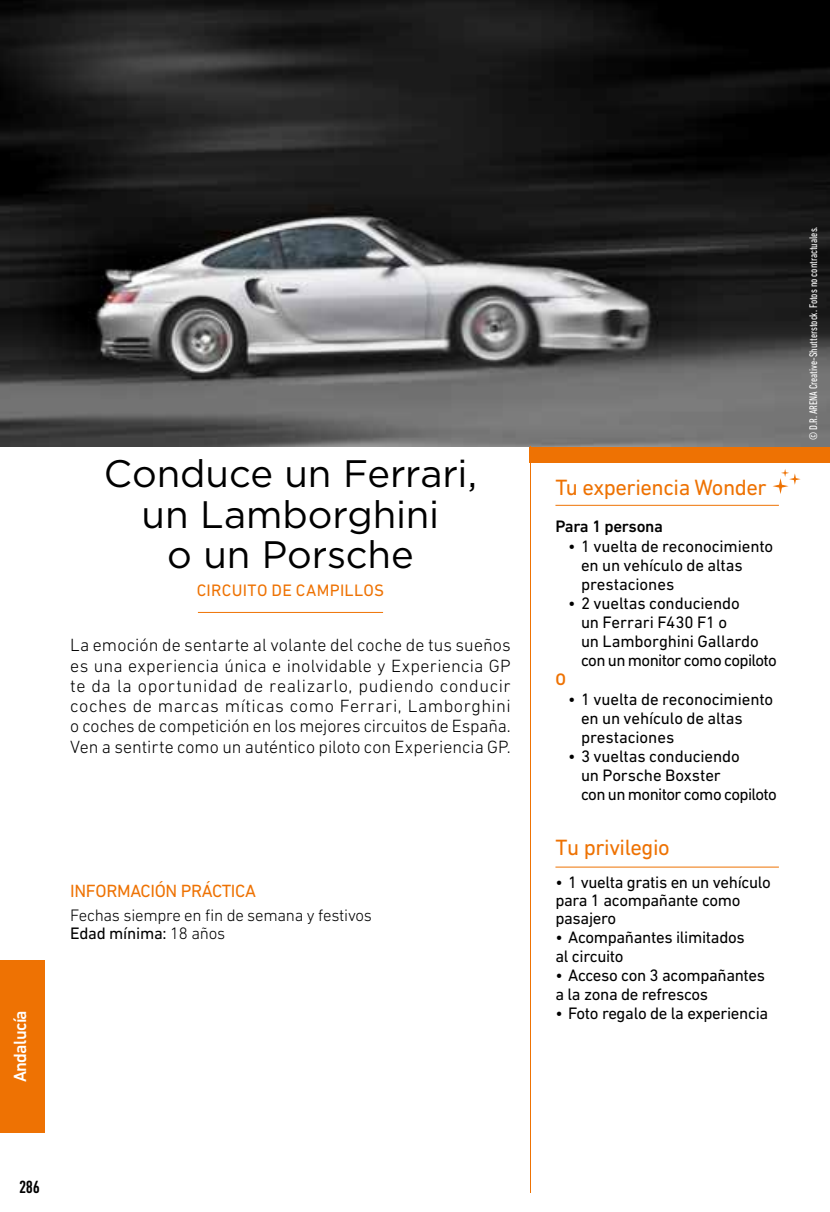
<style>
.page{position:relative;width:830px;height:1212px;background:#fff}
.page>*{position:absolute;margin:0;border:0;box-sizing:border-box;transform-origin:0 0}
.t1{font:38.25px/40.5px "Gotham";letter-spacing:-.005em;color:#000;text-align:center}
.t2{font:22.5px "DIN Next LT Pro";letter-spacing:-.02em;color:#ee7203}
.t3{font:300 18px/20.2px "DIN Next LT Pro";color:#000;text-align:justify}
.t4{font:18px "DIN Next LT Pro";letter-spacing:-.02em;color:#ee7203}
.t5{font:500 18px "DIN Next LT Pro";letter-spacing:-.04em;color:#fff}
.t6{font:500 condensed 18px "DIN Next LT Pro";color:#000}
.t7{font:16.88px/19.1px "DIN Next LT Pro";letter-spacing:-.02em;color:#000}
.t8{font:300 16.88px/18px "DIN Next LT Pro";letter-spacing:-.015em;color:#000}
.t9{font:16.88px "DIN Next LT Pro";letter-spacing:.02em;color:#ee7203}
.t10{font:500 16.88px "DIN Next LT Pro";letter-spacing:-.02em;color:#000}
.t11{font:500 16.88px "DIN Next LT Pro";color:#ee7203}
.t12{font:condensed 11.25px "DIN Next LT Pro";color:#fff}
.s1{font-weight:400}
</style>
<div class="page">
<img style="left:0;top:0;width:829px;height:446px">
<div style="left:529px;top:446px;width:300px;height:16px;background:#ee7203"></div>
<div style="left:0;top:960px;width:45px;height:172px;background:#ee7203"></div>
<hr style="left:529px;top:446px;width:1px;height:747px;background:#ee7203">
<hr style="left:555px;top:505px;width:223px;height:1px;background:#ee7203">
<hr style="left:555px;top:867px;width:223px;height:1px;background:#ee7203">
<svg style="left:772px;top:469px;width:28px;height:25px"></svg>
<hr style="left:198px;top:612px;width:185px;height:1px;background:#ee7203">
<h1 class="t1" style="left:104px;top:452px;width:374px">Conduce un Ferrari, un Lamborghini<br>o un Porsche</h1>
<p class="t9" style="left:197px;top:580px;width:189px">CIRCUITO DE CAMPILLOS</p>
<p class="t3" style="left:70px;top:635px;width:442px">La emoción de sentarte al volante del coche de tus sueños es una experiencia única e inolvidable y Experiencia GP te da la oportunidad de realizarlo, pudiendo conducir coches de marcas míticas como Ferrari, Lamborghini o coches de competición en los mejores circuitos de España.<br>Ven a sentirte como un auténtico piloto con Experiencia GP.</p>
<p class="t5" style="left:10px;top:1082px;width:74px;rotate:-90deg">Andalucía</p>
<p class="t4" style="left:70px;top:880px;width:187px">INFORMACIÓN PRÁCTICA</p>
<p class="t8" style="left:70px;top:906px;width:303px">Fechas siempre en fin de semana y festivos<br><span class="s1">Edad mínima:</span> 18 años</p>
<p class="t6" style="left:19px;top:1176px;width:22px">286</p>
<h2 class="t2" style="left:555px;top:475px;width:213px">Tu experiencia Wonder</h2>
<p class="t10" style="left:555px;top:517px;width:109px">Para 1 persona</p>
<p class="t7" style="left:580px;top:536px;width:194px;text-indent:-13px">• 1 vuelta de reconocimiento en un vehículo de altas prestaciones</p>
<p class="t7" style="left:580px;top:593px;width:197px;text-indent:-13px">• 2 vueltas conduciendo<br>un Ferrari F430 F1 o<br>un Lamborghini Gallardo con un monitor como copiloto</p>
<p class="t11" style="left:555px;top:670px;width:12px">O</p>
<p class="t7" style="left:580px;top:689px;width:194px;text-indent:-13px">• 1 vuelta de reconocimiento en un vehículo de altas prestaciones</p>
<p class="t7" style="left:580px;top:746px;width:197px;text-indent:-13px">• 3 vueltas conduciendo<br>un Porsche Boxster<br>con un monitor como copiloto</p>
<h2 class="t2" style="left:555px;top:835px;width:116px">Tu privilegio</h2>
<p class="t7" style="left:555px;top:873px;width:217px;line-height:18px">• 1 vuelta gratis en un vehículo para 1 acompañante como pasajero</p>
<p class="t7" style="left:555px;top:927px;width:191px">• Acompañantes ilimitados al circuito</p>
<p class="t7" style="left:555px;top:966px;width:211px">• Acceso con 3 acompañantes a la zona de refrescos</p>
<p class="t7" style="left:555px;top:1004px;width:214px">• Foto regalo de la experiencia</p>
<p class="t12" style="left:806px;top:440px;width:215px;rotate:-90deg">© D.R. ARENA Creative-Shutterstock. Fotos no contractuales.</p>
</div>
